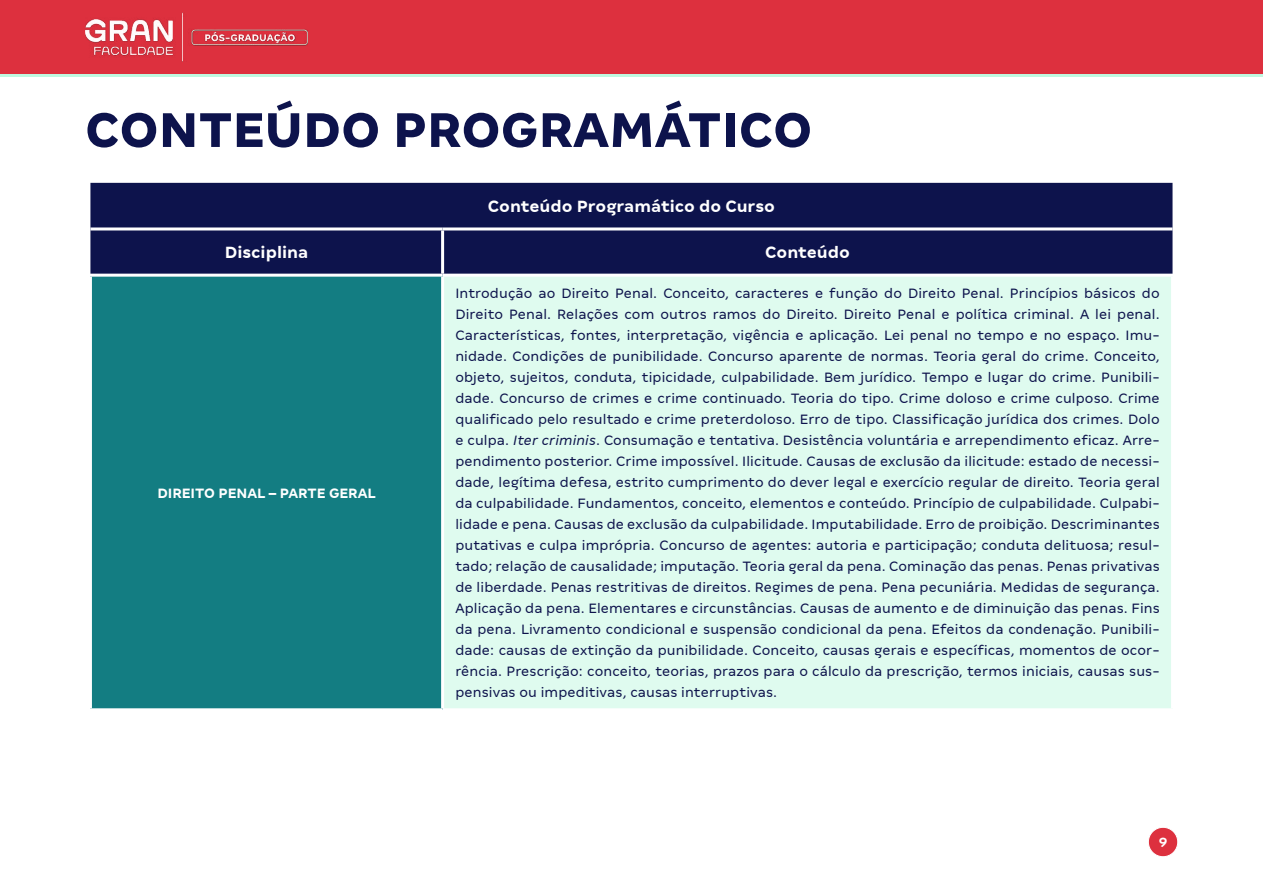
<style>
.page{position:relative;width:1263px;height:893px;background:#fff}
.page>*{position:absolute;margin:0;border:0;box-sizing:border-box;transform-origin:0 0}
.t1{font:800 54px "Margem";color:#0d134c}
.t2{font:700 18px "Margem";color:#fff}
.t3{font:15px/21px "Margem";letter-spacing:.01em;color:#0d134c;text-align:justify}
.t4{font:700 15px "Margem";color:#fff}
.s1{font-style:italic}
</style>
<div class="page">
<div style="left:0;top:0;width:1263px;height:74px;background:#dd303e"></div>
<hr style="left:0;top:74px;width:1263px;height:3px;background:#bff8e0">
<div style="left:1148px;top:827px;width:30px;height:30px;background:#dd303e;border-radius:50%"></div>
<div style="left:1148px;top:827px;width:30px;height:30px;border:1px solid #fff;border-radius:50%"></div>
<img style="left:85px;top:13px;width:222px;height:48px">
<div style="left:90px;top:183px;width:1082px;height:91px;background:#0d134c"></div>
<div style="left:90px;top:275px;width:353px;height:435px;background:#137d82"></div>
<div style="left:443px;top:275px;width:729px;height:435px;background:#dffbef"></div>
<hr style="left:443px;top:274px;width:731px;height:3px;background:#fff">
<hr style="left:1171px;top:277px;width:3px;height:431px;background:#fff">
<hr style="left:443px;top:708px;width:731px;height:3px;background:#fff">
<hr style="left:89px;top:277px;width:3px;height:431px;background:#fff">
<hr style="left:89px;top:274px;width:354px;height:3px;background:#fff">
<hr style="left:441px;top:277px;width:3px;height:431px;background:#fff">
<hr style="left:89px;top:708px;width:354px;height:3px;background:#fff">
<hr style="left:90px;top:227px;width:353px;height:3px;background:#fff">
<hr style="left:443px;top:227px;width:729px;height:3px;background:#fff">
<hr style="left:441px;top:230px;width:3px;height:44px;background:#fff">
<h1 class="t1" style="left:85px;top:98px;width:729px">CONTEÚDO PROGRAMÁTICO</h1>
<p class="t2" style="left:488px;top:196px;width:289px">Conteúdo Programático do Curso</p>
<p class="t2" style="left:225px;top:242px;width:85px">Disciplina</p>
<p class="t2" style="left:765px;top:242px;width:86px">Conteúdo</p>
<p class="t4" style="left:157px;top:484px;width:220px">DIREITO PENAL – PARTE GERAL</p>
<p class="t3" style="left:455px;top:283px;width:706px">Introdução ao Direito Penal. Conceito, caracteres e função do Direito Penal. Princípios básicos do Direito Penal. Relações com outros ramos do Direito. Direito Penal e política criminal. A lei penal.<br>Características, fontes, interpretação, vigência e aplicação. Lei penal no tempo e no espaço. Imu&shy;nidade. Condições de punibilidade. Concurso aparente de normas. Teoria geral do crime. Conceito, objeto, sujeitos, conduta, tipicidade, culpabilidade. Bem jurídico. Tempo e lugar do crime. Punibili&shy;dade. Concurso de crimes e crime continuado. Teoria do tipo. Crime doloso e crime culposo. Crime qualificado pelo resultado e crime preterdoloso. Erro de tipo. Classificação jurídica dos crimes. Dolo e culpa. <span class="s1">Iter criminis</span>. Consumação e tentativa. Desistência voluntária e arrependimento eficaz. Arre&shy;pendimento posterior. Crime impossível. Ilicitude. Causas de exclusão da ilicitude: estado de necessi&shy;dade, legítima defesa, estrito cumprimento do dever legal e exercício regular de direito. Teoria geral da culpabilidade. Fundamentos, conceito, elementos e conteúdo. Princípio de culpabilidade. Culpabi&shy;lidade e pena. Causas de exclusão da culpabilidade. Imputabilidade. Erro de proibição. Descriminantes putativas e culpa imprópria. Concurso de agentes: autoria e participação; conduta delituosa; resul&shy;tado; relação de causalidade; imputação. Teoria geral da pena. Cominação das penas. Penas privativas de liberdade. Penas restritivas de direitos. Regimes de pena. Pena pecuniária. Medidas de segurança.<br>Aplicação da pena. Elementares e circunstâncias. Causas de aumento e de diminuição das penas. Fins da pena. Livramento condicional e suspensão condicional da pena. Efeitos da condenação. Punibili&shy;dade: causas de extinção da punibilidade. Conceito, causas gerais e específicas, momentos de ocor&shy;rência. Prescrição: conceito, teorias, prazos para o cálculo da prescrição, termos iniciais, causas sus&shy;pensivas ou impeditivas, causas interruptivas.</p>
<p class="t4" style="left:1159px;top:833px;width:10px">9</p>
</div>
